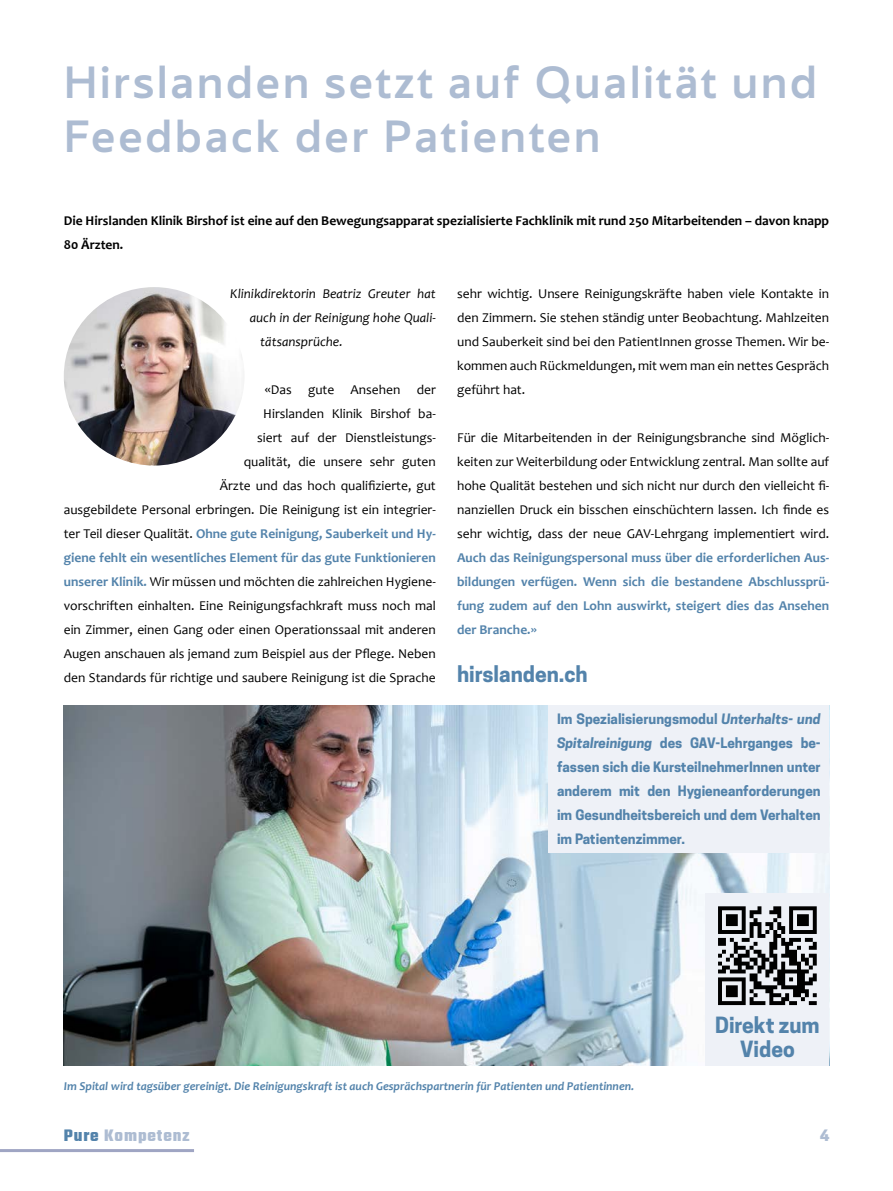
<style>
.page{position:relative;width:893px;height:1191px;background:#fff}
.page>*{position:absolute;margin:0;border:0;box-sizing:border-box;transform-origin:0 0}
.t1{font:600 45px/54px "Avram Sans";letter-spacing:.05em;color:#adbcd2}
.t2{font:700 21px/24px "Cooper Hewitt";color:#5383ab;text-align:center}
.t3{font:700 18px "Teko";letter-spacing:.05em;color:#adbcd2}
.t4{font:13.5px/24px "Candara";color:#000;text-align:justify}
.t5{font:700 13.5px/24px "Cooper Hewitt";color:#5383ab;text-align:justify}
.t6{font:700 13.5px/24px "Candara";color:#5383ab;text-align:justify}
.t7{font:700 13.5px/24px "Candara";color:#000}
.t8{font:italic 13.5px "Candara";color:#000}
.t9{font:italic 700 12px "Candara";color:#5383ab}
.s1{font-weight:700;color:#5383ab}
.s2{font-style:italic}
.s3{color:#5383ab}
</style>
<div class="page">
<hr style="left:0;top:1149px;width:194px;height:3px;background:#9fa5c3">
<img style="left:64px;top:287px;width:180px;height:178px">
<img style="left:64px;top:705px;width:765px;height:360px">
<div style="left:549px;top:705px;width:280px;height:148px;background:#eef1f7"></div>
<div style="left:706px;top:893px;width:123px;height:172px;background:#eef1f7"></div>
<svg style="left:718px;top:906px;width:99px;height:99px"></svg>
<h1 class="t1" style="left:64px;top:55px;width:755px">Hirslanden setzt auf Qualität und<br>Feedback der Patienten</h1>
<p class="t7" style="left:64px;top:209px;width:767px">Die Hirslanden Klinik Birshof ist eine auf den Bewegungsapparat spezialisierte Fachklinik mit rund 250 Mitarbeitenden – davon knapp<br>80 Ärzten.</p>
<p class="t8" style="left:230px;top:285px;width:207px">Klinikdirektorin Beatriz Greuter hat</p>
<p class="t8" style="left:250px;top:309px;width:188px">auch in der Reinigung hohe Quali-</p>
<p class="t8" style="left:260px;top:333px;width:84px">tätsansprüche.</p>
<p class="t4" style="left:64px;top:377px;width:374px;text-align:right">«Das gute Ansehen der<br>Hirslanden Klinik Birshof ba-<br>siert auf der Dienstleistungs-<br>qualität, die unsere sehr guten<br>Ärzte und das hoch qualifizierte, gut<br>ausgebildete Personal erbringen. Die Reinigung ist ein integrier&shy;ter Teil dieser Qualität. <span class="s1">Ohne gute Reinigung, Sauberkeit und Hy&shy;giene fehlt ein wesentliches Element für das gute Funktionieren unserer Klinik.</span> Wir müssen und möchten die zahlreichen Hygiene&shy;vorschriften einhalten. Eine Reinigungsfachkraft muss noch mal ein Zimmer, einen Gang oder einen Operationssaal mit anderen Augen anschauen als jemand zum Beispiel aus der Pflege. Neben den Standards für richtige und saubere Reinigung ist die Sprache</p>
<p class="t4" style="left:457px;top:281px;width:374px">sehr wichtig. Unsere Reinigungskräfte haben viele Kontakte in den Zimmern. Sie stehen ständig unter Beobachtung. Mahlzeiten und Sauberkeit sind bei den PatientInnen grosse Themen. Wir be&shy;kommen auch Rückmeldungen, mit wem man ein nettes Gespräch geführt hat.</p>
<p class="t4" style="left:457px;top:425px;width:374px">Für die Mitarbeitenden in der Reinigungsbranche sind Möglich&shy;keiten zur Weiterbildung oder Entwicklung zentral. Man sollte auf hohe Qualität bestehen und sich nicht nur durch den vielleicht fi&shy;nanziellen Druck ein bisschen einschüchtern lassen. Ich finde es sehr wichtig, dass der neue GAV-Lehrgang implementiert wird.</p>
<p class="t6" style="left:457px;top:545px;width:374px">Auch das Reinigungspersonal muss über die erforderlichen Aus&shy;bildungen verfügen. Wenn sich die bestandene Abschlussprü&shy;fung zudem auf den Lohn auswirkt, steigert dies das Ansehen der Branche.»</p>
<h2 class="t2" style="left:457px;top:662px;width:132px">hirslanden.ch</h2>
<p class="t5" style="left:557px;top:707px;width:265px">Im Spezialisierungsmodul <span class="s2">Unterhalts- und Spitalreinigung</span> des GAV-Lehrganges be&shy;fassen sich die KursteilnehmerInnen unter anderem mit den Hygieneanforderungen im Gesundheitsbereich und dem Verhalten im Patientenzimmer.</p>
<h2 class="t2" style="left:715px;top:1013px;width:106px">Direkt zum<br>Video</h2>
<p class="t9" style="left:64px;top:1078px;width:572px">Im Spital wird tagsüber gereinigt. Die Reinigungskraft ist auch Gesprächspartnerin für Patienten und Patientinnen.</p>
<h3 class="t3" style="left:64px;top:1123px;width:127px"><span class="s3">Pure</span> Kompetenz</h3>
<h3 class="t3" style="left:820px;top:1123px;width:11px">4</h3>
</div>
